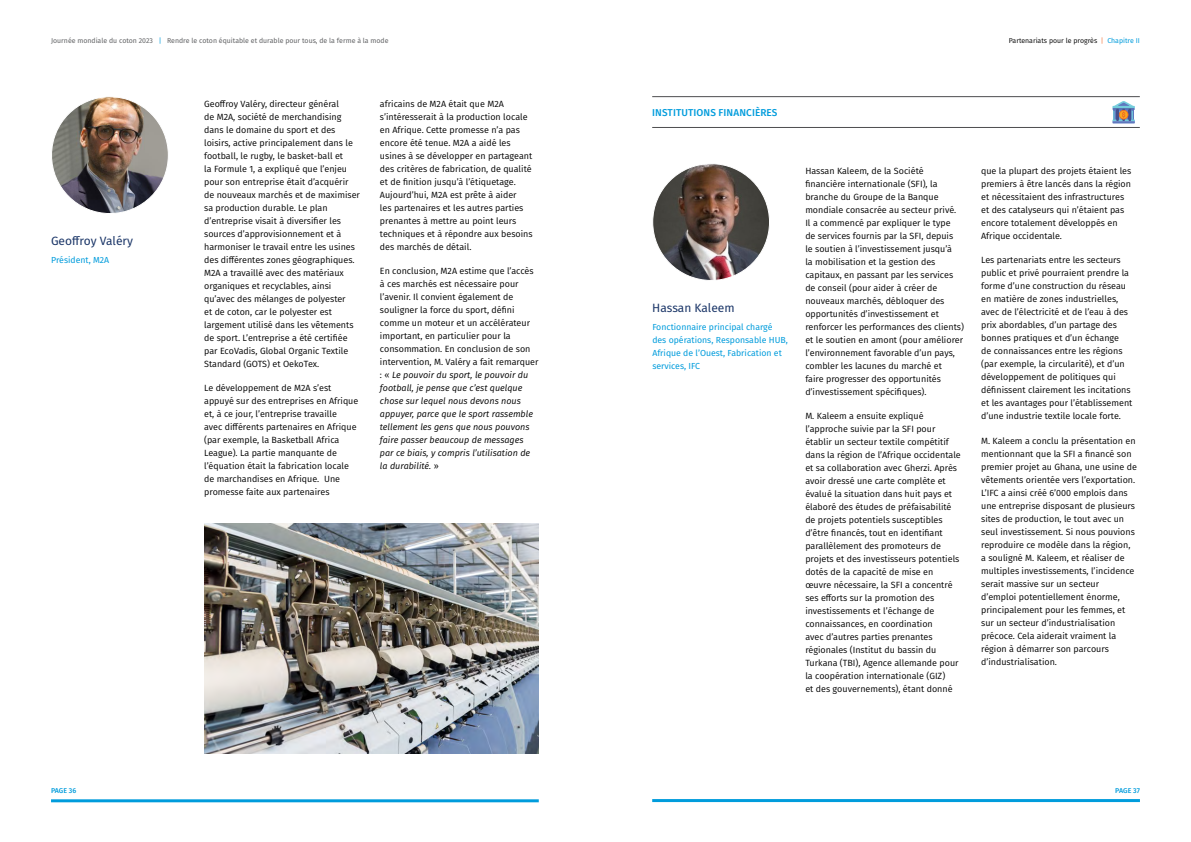
<style>
.page{position:relative;width:1191px;height:842px;background:#fff}
.page>*{position:absolute;margin:0;border:0;box-sizing:border-box;transform-origin:0 0}
.t1{font:12px "Fira Sans";color:#1b3668}
.t2{font:500 10px "Fira Sans";letter-spacing:.01em;color:#009cdc}
.t3{font:9px/13px "Fira Sans";color:#000}
.t4{font:8.8px/13px "Fira Sans";color:#009cdc}
.t5{font:7px "Fira Sans";color:#636466}
.t6{font:7px "Fira Sans";color:#000}
.t7{font:500 7px "Fira Sans";color:#009cdc}
.s1{color:#009cdc}
.s2{color:#f47a42}
.s3{font-style:italic}
</style>
<div class="page">
<hr style="left:51px;top:799px;width:488px;height:3px;background:#009cdc">
<hr style="left:652px;top:799px;width:488px;height:3px;background:#009cdc">
<img style="left:652px;top:164px;width:117px;height:116px;border-radius:58px">
<hr style="left:652px;top:96px;width:487px;height:1px;background:#4d4d4f">
<hr style="left:652px;top:127px;width:487px;height:1px;background:#4d4d4f">
<svg style="left:1112px;top:101px;width:22px;height:22px"></svg>
<img style="left:204px;top:524px;width:335px;height:229px">
<img style="left:52px;top:97px;width:116px;height:117px;border-radius:58px">
<p class="t5" style="left:51px;top:36px;width:339px">Journée mondiale du coton 2023 <span class="s1">|</span> Rendre le coton équitable et durable pour tous, de la ferme à la mode</p>
<p class="t6" style="left:1008px;top:36px;width:133px">Partenariats pour le progrès <span class="s2">|</span> <span class="s1">Chapitre II</span></p>
<h1 class="t1" style="left:51px;top:232px;width:84px">Geoffroy Valéry</h1>
<p class="t4" style="left:51px;top:253px;width:60px">Président, M2A</p>
<p class="t3" style="left:204px;top:97px;width:157px">Geoffroy Valéry, directeur général<br>de M2A, société de merchandising dans le domaine du sport et des loisirs, active principalement dans le football, le rugby, le basket-ball et<br>la Formule 1, a expliqué que l’enjeu pour son entreprise était d’acquérir de nouveaux marchés et de maximiser sa production durable. Le plan d’entreprise visait à diversifier les sources d’approvisionnement et à harmoniser le travail entre les usines des différentes zones géographiques.<br>M2A a travaillé avec des matériaux organiques et recyclables, ainsi qu’avec des mélanges de polyester<br>et de coton, car le polyester est largement utilisé dans les vêtements de sport. L’entreprise a été certifiée par EcoVadis, Global Organic Textile Standard (GOTS) et OekoTex.</p>
<p class="t3" style="left:204px;top:382px;width:156px">Le développement de M2A s’est appuyé sur des entreprises en Afrique et, à ce jour, l’entreprise travaille<br>avec différents partenaires en Afrique (par exemple, la Basketball Africa League). La partie manquante de l’équation était la fabrication locale de marchandises en Afrique. Une promesse faite aux partenaires</p>
<p class="t3" style="left:380px;top:97px;width:154px">africains de M2A était que M2A s’intéresserait à la production locale en Afrique. Cette promesse n’a pas encore été tenue. M2A a aidé les usines à se développer en partageant des critères de fabrication, de qualité et de finition jusqu’à l’étiquetage.<br>Aujourd’hui, M2A est prête à aider<br>les partenaires et les autres parties prenantes à mettre au point leurs techniques et à répondre aux besoins des marchés de détail.</p>
<p class="t3" style="left:380px;top:264px;width:160px">En conclusion, M2A estime que l’accès à ces marchés est nécessaire pour l’avenir. Il convient également de souligner la force du sport, défini comme un moteur et un accélérateur important, en particulier pour la consommation. En conclusion de son intervention, M. Valéry a fait remarquer : « <span class="s3">Le pouvoir du sport, le pouvoir du football, je pense que c’est quelque chose sur lequel nous devons nous appuyer, parce que le sport rassemble tellement les gens que nous pouvons faire passer beaucoup de messages par ce biais, y compris l’utilisation de la durabilité.</span> »</p>
<p class="t2" style="left:652px;top:104px;width:127px">INSTITUTIONS FINANCIÈRES</p>
<h1 class="t1" style="left:652px;top:299px;width:84px">Hassan Kaleem</h1>
<p class="t4" style="left:652px;top:320px;width:137px">Fonctionnaire principal chargé des opérations, Responsable HUB,<br>Afrique de l’Ouest, Fabrication et services, IFC</p>
<p class="t3" style="left:805px;top:164px;width:160px">Hassan Kaleem, de la Société financière internationale (SFI), la branche du Groupe de la Banque mondiale consacrée au secteur privé.<br>Il a commencé par expliquer le type<br>de services fournis par la SFI, depuis<br>le soutien à l’investissement jusqu’à<br>la mobilisation et la gestion des capitaux, en passant par les services de conseil (pour aider à créer de nouveaux marchés, débloquer des opportunités d’investissement et renforcer les performances des clients) et le soutien en amont (pour améliorer l’environnement favorable d’un pays, combler les lacunes du marché et<br>faire progresser des opportunités d’investissement spécifiques).</p>
<p class="t3" style="left:805px;top:409px;width:157px">M. Kaleem a ensuite expliqué l’approche suivie par la SFI pour établir un secteur textile compétitif dans la région de l’Afrique occidentale et sa collaboration avec Gherzi. Après avoir dressé une carte complète et évalué la situation dans huit pays et élaboré des études de préfaisabilité de projets potentiels susceptibles d’être financés, tout en identifiant parallèlement des promoteurs de projets et des investisseurs potentiels dotés de la capacité de mise en œuvre nécessaire, la SFI a concentré ses efforts sur la promotion des investissements et l’échange de connaissances, en coordination<br>avec d’autres parties prenantes régionales (Institut du bassin du Turkana (TBI), Agence allemande pour la coopération internationale (GIZ)<br>et des gouvernements), étant donné</p>
<p class="t3" style="left:981px;top:164px;width:152px">que la plupart des projets étaient les premiers à être lancés dans la région et nécessitaient des infrastructures et des catalyseurs qui n’étaient pas encore totalement développés en Afrique occidentale.</p>
<p class="t3" style="left:981px;top:253px;width:153px">Les partenariats entre les secteurs public et privé pourraient prendre la forme d’une construction du réseau en matière de zones industrielles, avec de l’électricité et de l’eau à des prix abordables, d’un partage des bonnes pratiques et d’un échange<br>de connaissances entre les régions (par exemple, la circularité), et d’un développement de politiques qui définissent clairement les incitations et les avantages pour l’établissement d’une industrie textile locale forte.</p>
<p class="t3" style="left:981px;top:434px;width:157px">M. Kaleem a conclu la présentation en mentionnant que la SFI a financé son premier projet au Ghana, une usine de vêtements orientée vers l’exportation.<br>L’IFC a ainsi créé 6’000 emplois dans une entreprise disposant de plusieurs sites de production, le tout avec un seul investissement. Si nous pouvions reproduire ce modèle dans la région, a souligné M. Kaleem, et réaliser de multiples investissements, l’incidence serait massive sur un secteur<br>d’emploi potentiellement énorme, principalement pour les femmes, et sur un secteur d’industrialisation précoce. Cela aiderait vraiment la région à démarrer son parcours d’industrialisation.</p>
<p class="t7" style="left:51px;top:785px;width:27px">PAGE 36</p>
<p class="t7" style="left:1115px;top:785px;width:26px">PAGE 37</p>
</div>
